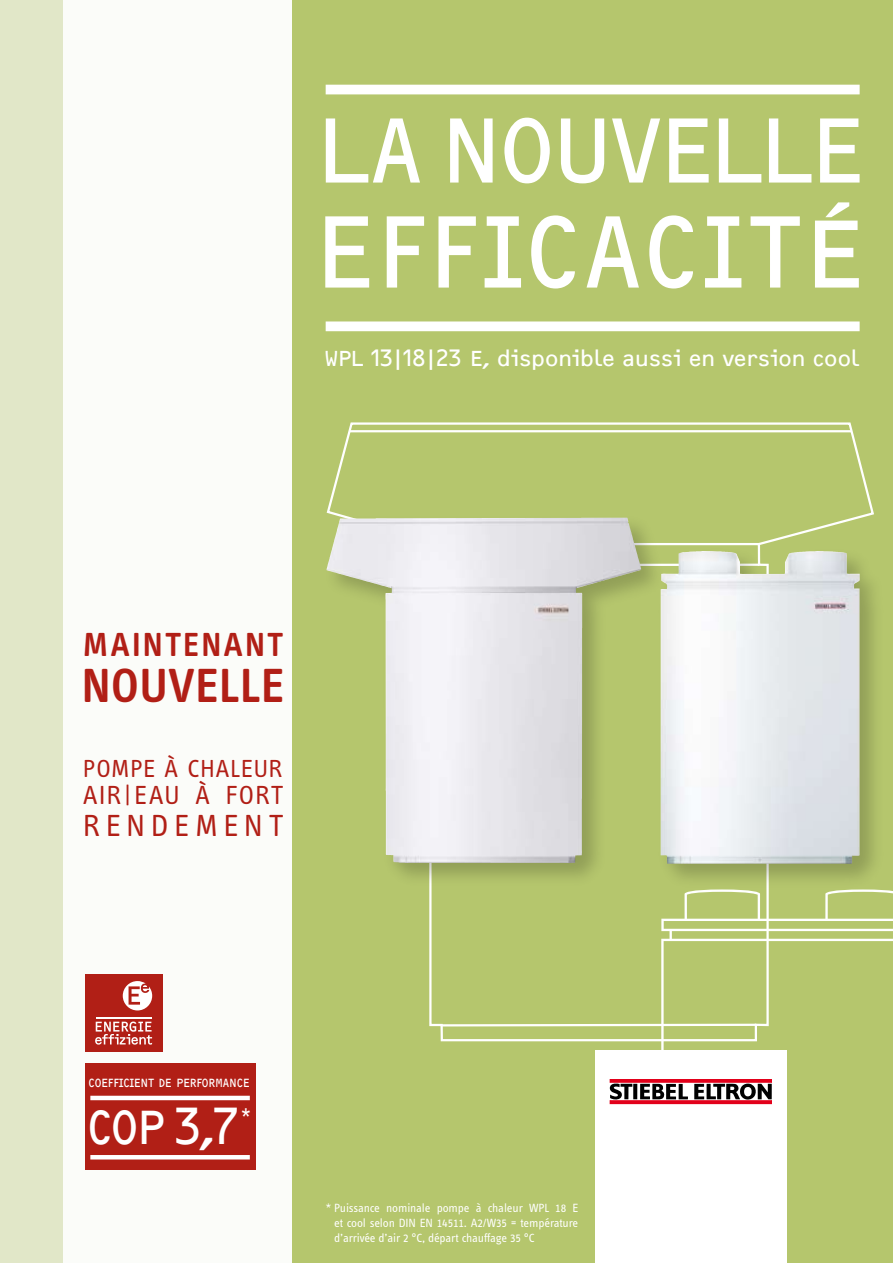
<style>
.page{position:relative;width:893px;height:1263px;background:#fff}
.page>*{position:absolute;margin:0;border:0;box-sizing:border-box;transform-origin:0 0}
.t1{font:105px "F2 FOCR Bczyk Com";letter-spacing:.025em;color:#fff}
.t2{font:94.5px "F2 FOCR Bczyk Com";letter-spacing:-.03em;color:#fff}
.t3{font:600 49.5px "STE Info Text";letter-spacing:.01em;color:#b11f16}
.t4{font:49.5px "F2 FOCR Bczyk Com";color:#fff;scale:.95 1}
.t5{font:600 34.5px "STE Info Text";letter-spacing:.07em;color:#b11f16}
.t6{font:31.5px "STE Info Text";letter-spacing:.175em;color:#b11f16}
.t7{font:27px "STE Info Text";letter-spacing:.035em;color:#b11f16}
.t8{font:25.5px "STE Info Text";letter-spacing:.01em;color:#b11f16}
.t9{font:22.5px "F2 FOCR Bczyk Com";letter-spacing:-.01em;color:#fff}
.t10{font:17.4px "F2 FOCR Bczyk Com";color:#fff;scale:.95 1}
.t11{font:12.3px/15px "STE Info Text";letter-spacing:-.01em;color:#fff}
.t12{font:12.3px "F2 FOCR Bczyk Com";letter-spacing:-.01em;color:#fff;scale:.95 1}
</style>
<div class="page">
<div style="left:0;top:0;width:292px;height:1263px;background:#e1e7c8"></div>
<div style="left:292px;top:0;width:601px;height:1263px;background:#b5c66d"></div>
<div style="left:64px;top:0;width:228px;height:1263px;background:#fff"></div>
<div style="left:85px;top:974px;width:77px;height:77px;background:#b11f16"></div>
<svg style="left:95px;top:1021px;width:57px;height:23px"></svg>
<hr style="left:96px;top:1018px;width:56px;height:1px;background:#fff">
<svg style="left:123px;top:981px;width:29px;height:29px"></svg>
<div style="left:85px;top:1064px;width:170px;height:106px;background:#b11f16"></div>
<hr style="left:90px;top:1096px;width:160px;height:4px;background:#fff">
<hr style="left:90px;top:1155px;width:160px;height:4px;background:#fff">
<svg style="left:429px;top:888px;width:232px;height:154px"></svg>
<svg style="left:439px;top:1022px;width:222px;height:6px"></svg>
<svg style="left:326px;top:422px;width:548px;height:122px"></svg>
<hr style="left:350px;top:430px;width:501px;height:2px;background:#fff">
<div style="left:323px;top:514px;width:343px;height:374px;background:#000;opacity:.2"></div>
<img style="left:326px;top:518px;width:310px;height:345px">
<div style="left:654px;top:544px;width:233px;height:347px;background:#000;opacity:.2"></div>
<img style="left:661px;top:551px;width:199px;height:313px">
<svg style="left:661px;top:889px;width:232px;height:161px"></svg>
<div style="left:595px;top:1050px;width:192px;height:213px;background:#fff"></div>
<svg style="left:694px;top:1083px;width:78px;height:17px"></svg>
<svg style="left:610px;top:1083px;width:78px;height:17px"></svg>
<div style="left:610px;top:1079px;width:162px;height:3px;border:1px solid #e2001a"></div>
<div style="left:610px;top:1101px;width:162px;height:3px;border:1px solid #e2001a"></div>
<div style="left:326px;top:85px;width:534px;height:9px;background:#fff"></div>
<div style="left:326px;top:321px;width:534px;height:10px;background:#fff"></div>
<h2 class="t2" style="left:317px;top:96px;width:549px">LA NOUVELLE</h2>
<h1 class="t1" style="left:312px;top:192px;width:553px">EFFICACITÉ</h1>
<h3 class="t9" style="left:324px;top:345px;width:536px">WPL 13|18|23 E, DISPONIBLE AUSSI EN VERSION COOL</h3>
<h3 class="t5" style="left:83px;top:624px;width:201px">MAINTENANT</h3>
<h3 class="t3" style="left:82px;top:657px;width:199px">NOUVELLE</h3>
<h3 class="t8" style="left:83px;top:754px;width:201px">pompe à chaleur</h3>
<h3 class="t7" style="left:83px;top:780px;width:201px">air|eau à fort</h3>
<h3 class="t6" style="left:83px;top:807px;width:201px">rendement</h3>
<p class="t12" style="left:89px;top:1076px;width:171px">COEFFICIENT DE PERFORMANCE</p>
<h3 class="t4" style="left:87px;top:1099px;width:160px">COP 3,7</h3>
<h3 class="t10" style="left:240px;top:1105px;width:13px">*</h3>
<p class="t11" style="left:334px;top:1200px;width:244px;text-indent:-9px">* Puissance nominale pompe à chaleur WPL 18 E et cool selon DIN</p>
<p class="t11" style="left:334px;top:1215px;width:246px;text-indent:86px">EN 14511. A2/W35 = température d’arrivée d’air 2 °C, départ chauffage 35 °C</p>
</div>
